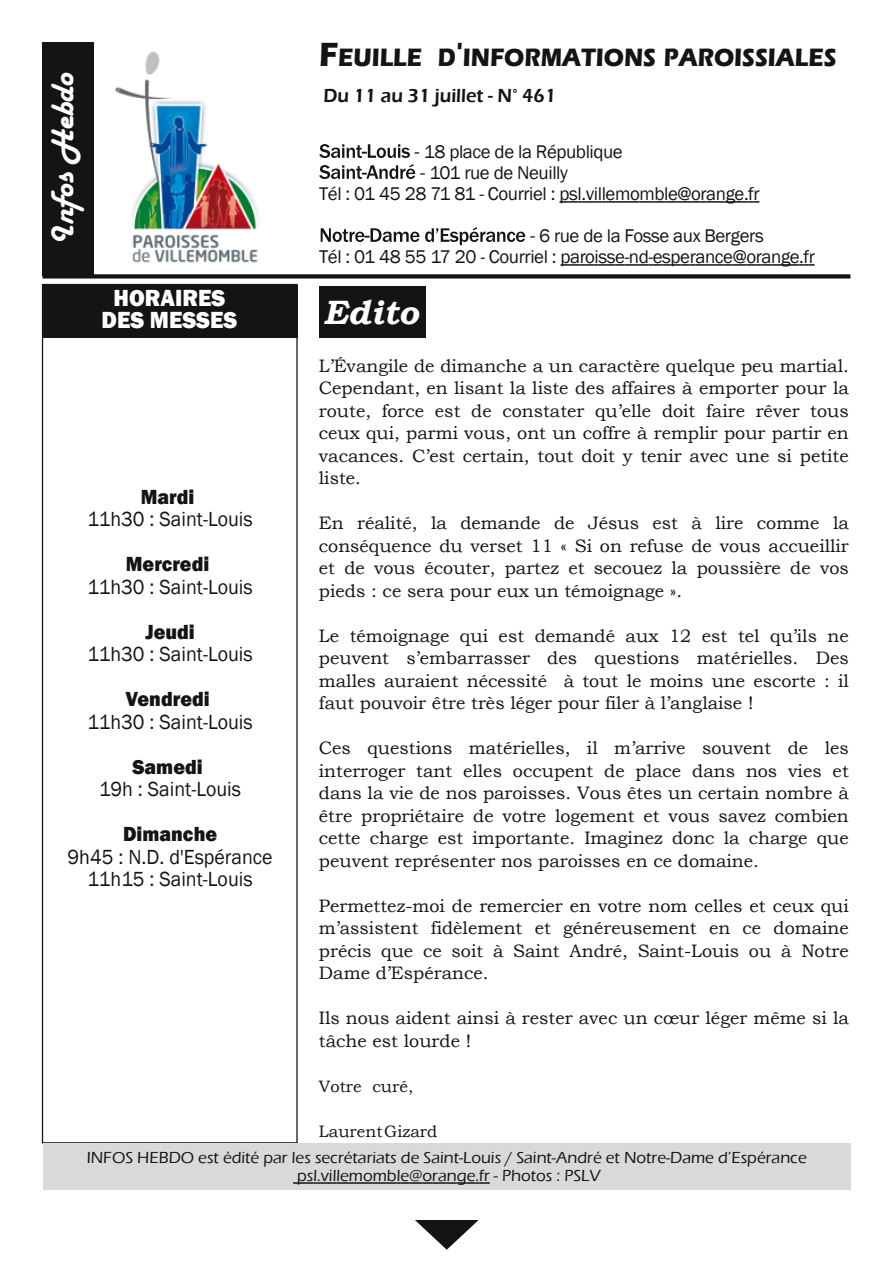
<style>
.page{position:relative;width:893px;height:1263px;background:#fff}
.page>*{position:absolute;margin:0;border:0;box-sizing:border-box;transform-origin:0 0}
.t1{font:italic 700 33.75px "Bookman Old Style";color:#fff}
.t2{font:33px "Harlow Solid";color:#fff}
.t3{font:700 25.8px "Eras ITC";color:#161413;scale:.9 1}
.t4{font:800 24px/22.5px "Franklin Gothic";color:#fff;text-align:center;scale:.95 1}
.t5{font:21px/22.5px "Franklin Gothic";color:#161413;text-align:center;scale:.95 1}
.t6{font:800 21px "Franklin Gothic";color:#161413;scale:.95 1}
.t7{font:600 19.5px "Eras ITC";color:#161413;scale:.95 1}
.t8{font:18.9px/21px "Franklin Gothic";letter-spacing:-.02em;color:#161413}
.t9{font:18px/22.5px "Bookman Old Style";color:#161413;text-align:justify}
.t10{font:500 16.5px/18px "Eras ITC";color:#161413;text-align:center}
.t11{font:16.5px "Bookman Old Style";color:#161413}
.s1{font-size:34.5px}
.s2{font-size:20.25px}
</style>
<div class="page">
<div style="left:43px;top:1143px;width:808px;height:47px;background:#d8d9da"></div>
<svg style="left:293px;top:1182px;width:197px;height:2px"></svg>
<svg style="left:319px;top:144px;width:91px;height:14px"></svg>
<svg style="left:319px;top:164px;width:96px;height:15px"></svg>
<svg style="left:559px;top:201px;width:200px;height:2px"></svg>
<svg style="left:321px;top:228px;width:98px;height:14px"></svg>
<svg style="left:425px;top:227px;width:100px;height:18px"></svg>
<svg style="left:560px;top:264px;width:255px;height:2px"></svg>
<div style="left:319px;top:287px;width:106px;height:51px;background:#161413"></div>
<svg style="left:415px;top:1220px;width:64px;height:30px"></svg>
<div style="left:42px;top:285px;width:256px;height:53px;background:#161413"></div>
<div style="left:43px;top:42px;width:51px;height:234px;background:#161413"></div>
<img style="left:115px;top:51px;width:144px;height:212px">
<div style="left:43px;top:274px;width:807px;height:5px;background:#161413"></div>
<h2 class="t2" style="left:45px;top:245px;width:173px;rotate:-90deg">Infos Hebdo</h2>
<h3 class="t4" style="left:102px;top:286px;width:144px">HORAIRES<br>DES MESSES</h3>
<p class="t6" style="left:141px;top:484px;width:58px">Mardi</p>
<p class="t5" style="left:87px;top:508px;width:176px">11h30 : Saint-Louis</p>
<p class="t6" style="left:126px;top:552px;width:89px">Mercredi</p>
<p class="t5" style="left:87px;top:575px;width:176px">11h30 : Saint-Louis</p>
<p class="t6" style="left:145px;top:619px;width:53px">Jeudi</p>
<p class="t5" style="left:87px;top:643px;width:176px">11h30 : Saint-Louis</p>
<p class="t6" style="left:126px;top:687px;width:90px">Vendredi</p>
<p class="t5" style="left:87px;top:710px;width:176px">11h30 : Saint-Louis</p>
<p class="t6" style="left:132px;top:754px;width:75px">Samedi</p>
<p class="t5" style="left:99px;top:778px;width:151px">19h : Saint-Louis</p>
<p class="t6" style="left:123px;top:822px;width:101px">Dimanche</p>
<p class="t5" style="left:68px;top:845px;width:217px">9h45 : N.D. d'Espérance<br>11h15 : Saint-Louis</p>
<h3 class="t3" style="left:319px;top:43px;width:576px"><span class="s1">F</span>EUILLE D<span class="s1">'</span>INFORMATIONS PAROISSIALES</h3>
<p class="t7" style="left:323px;top:85px;width:246px">Du 11 au 31 juillet - N° 461</p>
<p class="t8" style="left:415px;top:141px;width:210px"><span class="s2">-</span> 18 place de la République</p>
<p class="t8" style="left:319px;top:162px;width:442px;text-indent:101px"><span class="s2">-</span> 101 rue de Neuilly<br>Tél : 01 45 28 71 81 - Courriel : psl.villemomble@orange.fr</p>
<p class="t8" style="left:319px;top:225px;width:497px;text-indent:211px"><span class="s2">-</span> 6 rue de la Fosse aux Bergers<br>Tél : 01 48 55 17 20 - Courriel : paroisse-nd-esperance@orange.fr</p>
<h1 class="t1" style="left:323px;top:292px;width:97px">Edito</h1>
<p class="t9" style="left:319px;top:354px;width:531px">L’Évangile de dimanche a un caractère quelque peu martial.<br>Cependant, en lisant la liste des affaires à emporter pour la route, force est de constater qu’elle doit faire rêver tous ceux qui, parmi vous, ont un coffre à remplir pour partir en vacances. C’est certain, tout doit y tenir avec une si petite liste.</p>
<p class="t9" style="left:319px;top:511px;width:531px">En réalité, la demande de Jésus est à lire comme la conséquence du verset 11 « Si on refuse de vous accueillir et de vous écouter, partez et secouez la poussière de vos pieds : ce sera pour eux un témoignage ».</p>
<p class="t9" style="left:319px;top:624px;width:531px">Le témoignage qui est demandé aux 12 est tel qu’ils ne peuvent s’embarrasser des questions matérielles. Des malles auraient nécessité à tout le moins une escorte : il faut pouvoir être très léger pour filer à l’anglaise !</p>
<p class="t9" style="left:319px;top:736px;width:531px">Ces questions matérielles, il m’arrive souvent de les interroger tant elles occupent de place dans nos vies et dans la vie de nos paroisses. Vous êtes un certain nombre à être propriétaire de votre logement et vous savez combien cette charge est importante. Imaginez donc la charge que peuvent représenter nos paroisses en ce domaine.</p>
<p class="t9" style="left:319px;top:894px;width:531px">Permettez-moi de remercier en votre nom celles et ceux qui m’assistent fidèlement et généreusement en ce domaine précis que ce soit à Saint André, Saint-Louis ou à Notre Dame d’Espérance.</p>
<p class="t9" style="left:319px;top:1006px;width:531px">Ils nous aident ainsi à rester avec un cœur léger même si la tâche est lourde !</p>
<p class="t11" style="left:319px;top:1076px;width:96px">Votre curé,</p>
<p class="t11" style="left:319px;top:1121px;width:120px">LaurentGizard</p>
<p class="t10" style="left:87px;top:1149px;width:722px">INFOS HEBDO est édité par les secrétariats de Saint-Louis / Saint-André et Notre-Dame d’Espérance psl.villemomble@orange.fr - Photos : PSLV</p>
</div>
